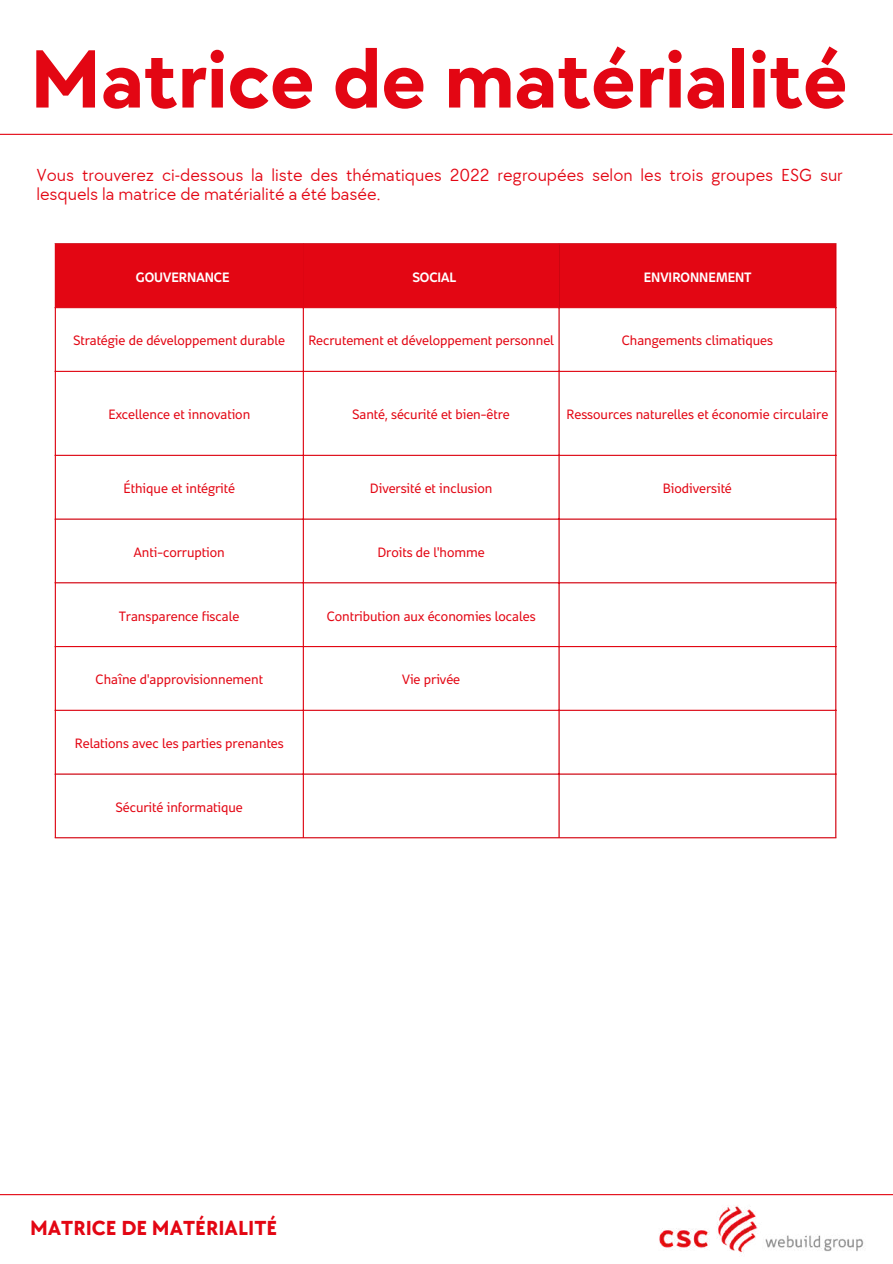
<style>
.page{position:relative;width:893px;height:1264px;background:#fff}
.page>*{position:absolute;margin:0;border:0;box-sizing:border-box;transform-origin:0 0}
.t1{font:700 83.85px "TT Chocolates";color:#e30613}
.t2{font:700 21px "TT Chocolates";color:#e30613}
.t3{font:18px/19px "TT Chocolates";color:#e30613}
.t4{font:13.5px "Webuild";color:#e30613}
.t5{font:700 13.5px "Webuild";color:#fff}
</style>
<div class="page">
<hr style="left:0;top:134px;width:892px;height:1px;background:#e30613">
<hr style="left:0;top:1193px;width:892px;height:2px;background:#e30613">
<div style="left:56px;top:244px;width:779px;height:63px;background:#e30613"></div>
<svg style="left:56px;top:308px;width:779px;height:529px"></svg>
<hr style="left:55px;top:244px;width:1px;height:593px;background:#e30613">
<hr style="left:303px;top:244px;width:1px;height:593px;background:#e30613">
<hr style="left:558px;top:244px;width:1px;height:593px;background:#e30613">
<hr style="left:835px;top:244px;width:1px;height:593px;background:#e30613">
<hr style="left:55px;top:243px;width:781px;height:1px;background:#e30613">
<hr style="left:55px;top:307px;width:781px;height:1px;background:#e30613">
<hr style="left:55px;top:371px;width:781px;height:1px;background:#e30613">
<hr style="left:55px;top:455px;width:781px;height:1px;background:#e30613">
<hr style="left:55px;top:518px;width:781px;height:1px;background:#e30613">
<hr style="left:55px;top:582px;width:781px;height:1px;background:#e30613">
<hr style="left:55px;top:646px;width:781px;height:1px;background:#e30613">
<hr style="left:55px;top:709px;width:781px;height:2px;background:#e30613">
<hr style="left:55px;top:773px;width:781px;height:1px;background:#e30613">
<hr style="left:55px;top:837px;width:781px;height:1px;background:#e30613">
<img style="left:629px;top:1193px;width:263px;height:60px">
<h1 class="t1" style="left:30px;top:32px;width:819px">Matrice de matérialité</h1>
<h3 class="t3" style="left:36px;top:166px;width:808px">Vous trouverez ci-dessous la liste des thématiques 2022 regroupées selon les trois groupes ESG sur lesquels la matrice de matérialité a été basée.</h3>
<p class="t5" style="left:136px;top:267px;width:95px">GOUVERNANCE</p>
<p class="t5" style="left:412px;top:267px;width:45px">SOCIAL</p>
<p class="t5" style="left:643px;top:267px;width:109px">ENVIRONNEMENT</p>
<p class="t4" style="left:74px;top:331px;width:213px">Stratégie de développement durable</p>
<p class="t4" style="left:308px;top:331px;width:247px">Recrutement et développement personnel</p>
<p class="t4" style="left:621px;top:331px;width:153px">Changements climatiques</p>
<p class="t4" style="left:108px;top:405px;width:143px">Excellence et innovation</p>
<p class="t4" style="left:352px;top:405px;width:159px">Santé, sécurité et bien-être</p>
<p class="t4" style="left:566px;top:405px;width:263px">Ressources naturelles et économie circulaire</p>
<p class="t4" style="left:124px;top:479px;width:113px">Éthique et intégrité</p>
<p class="t4" style="left:370px;top:479px;width:124px">Diversité et inclusion</p>
<p class="t4" style="left:663px;top:479px;width:70px">Biodiversité</p>
<p class="t4" style="left:134px;top:542px;width:92px">Anti-corruption</p>
<p class="t4" style="left:377px;top:542px;width:109px">Droits de l'homme</p>
<p class="t4" style="left:119px;top:606px;width:121px">Transparence fiscale</p>
<p class="t4" style="left:327px;top:606px;width:210px">Contribution aux économies locales</p>
<p class="t4" style="left:96px;top:670px;width:169px">Chaîne d'approvisionnement</p>
<p class="t4" style="left:402px;top:670px;width:59px">Vie privée</p>
<p class="t4" style="left:75px;top:733px;width:210px">Relations avec les parties prenantes</p>
<p class="t4" style="left:116px;top:797px;width:128px">Sécurité informatique</p>
<h2 class="t2" style="left:30px;top:1215px;width:249px">MATRICE DE MATÉRIALITÉ</h2>
</div>
